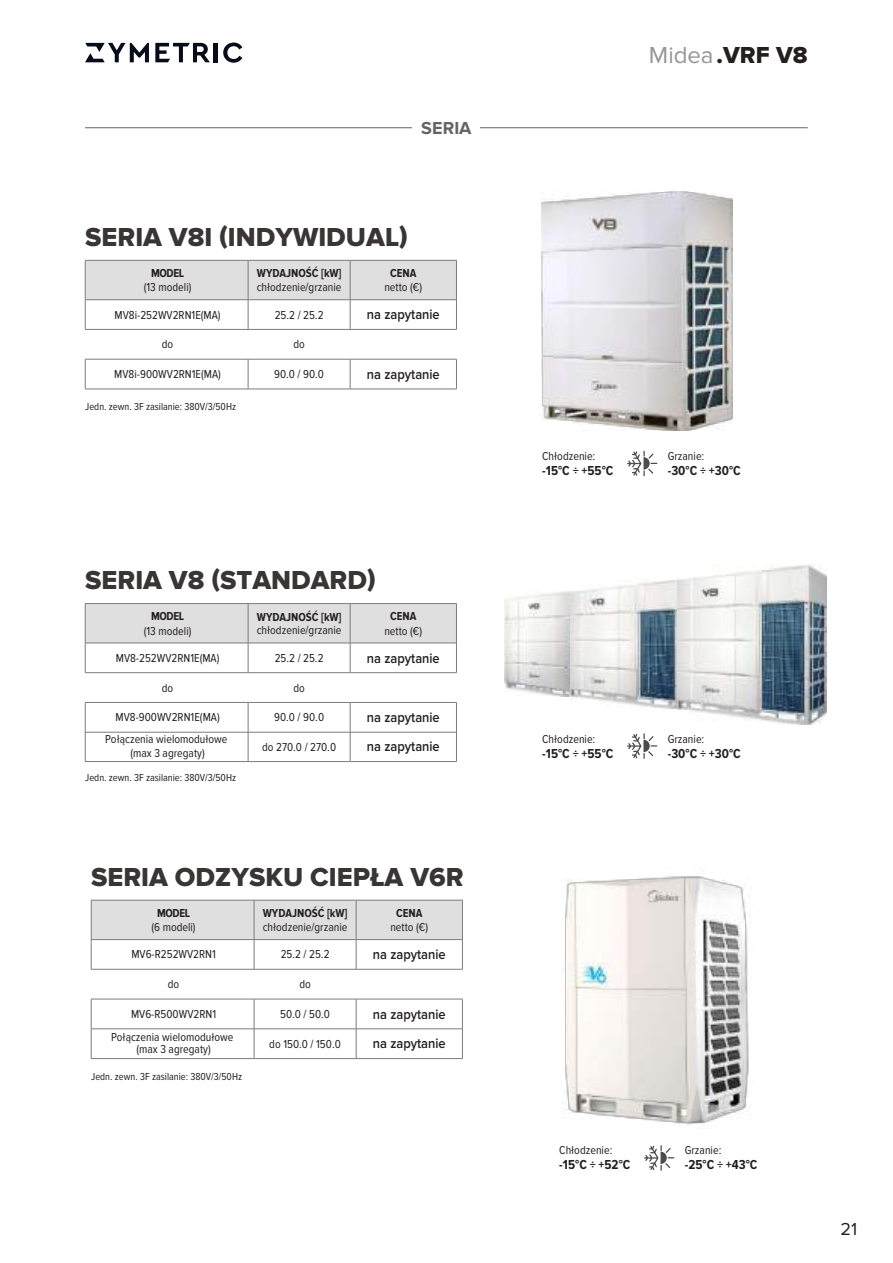
<style>
.page{position:relative;width:893px;height:1263px;background:#fff}
.page>*{position:absolute;margin:0;border:0;box-sizing:border-box;transform-origin:0 0}
.t1{font:27px "Proxima Nova Extrabld";color:#393535}
.t2{font:24px "Proxima Nova Extrabld";color:#241f1f}
.t3{font:700 18px "Proxima Nova";letter-spacing:.005em;color:#656365}
.t4{font:18px "Proxima Nova";color:#241f1f}
.t5{font:600 14.25px "Proxima Nova";color:#241f1f;scale:.9 1}
.t6{font:700 13.5px "Proxima Nova Cond";color:#241f1f}
.t7{font:12px/12px "Proxima Nova Cond";color:#241f1f;text-align:center}
.t8{font:700 12px "Proxima Nova Cond";color:#241f1f}
.t9{font:10.5px "Proxima Nova Cond";color:#241f1f}
.s1{font-family:"Proxima Nova";color:#969698}
</style>
<div class="page">
<img style="left:541px;top:192px;width:191px;height:239px">
<svg style="left:91px;top:900px;width:372px;height:69px"></svg>
<hr style="left:91px;top:969px;width:163px;height:1px;background:#7d7c7e">
<hr style="left:254px;top:969px;width:102px;height:1px;background:#7d7c7e">
<hr style="left:356px;top:969px;width:107px;height:1px;background:#7d7c7e">
<hr style="left:91px;top:999px;width:163px;height:1px;background:#7d7c7e">
<hr style="left:91px;top:999px;width:1px;height:30px;background:#7d7c7e">
<hr style="left:254px;top:999px;width:102px;height:1px;background:#7d7c7e">
<hr style="left:254px;top:999px;width:1px;height:30px;background:#7d7c7e">
<hr style="left:356px;top:999px;width:107px;height:1px;background:#7d7c7e">
<hr style="left:356px;top:999px;width:1px;height:30px;background:#7d7c7e">
<hr style="left:462px;top:999px;width:1px;height:30px;background:#7d7c7e">
<hr style="left:91px;top:1028px;width:163px;height:1px;background:#7d7c7e">
<svg style="left:91px;top:1029px;width:1px;height:29px"></svg>
<hr style="left:254px;top:1028px;width:102px;height:1px;background:#7d7c7e">
<svg style="left:254px;top:1029px;width:1px;height:29px"></svg>
<hr style="left:356px;top:1028px;width:107px;height:1px;background:#7d7c7e">
<svg style="left:356px;top:1029px;width:1px;height:29px"></svg>
<svg style="left:462px;top:1029px;width:1px;height:29px"></svg>
<hr style="left:91px;top:1058px;width:163px;height:1px;background:#7d7c7e">
<hr style="left:254px;top:1058px;width:102px;height:1px;background:#7d7c7e">
<hr style="left:356px;top:1058px;width:107px;height:1px;background:#7d7c7e">
<img style="left:561px;top:871px;width:189px;height:254px">
<svg style="left:644px;top:1145px;width:30px;height:26px"></svg>
<hr style="left:214px;top:43px;width:4px;height:19px;background:#060c19">
<svg style="left:223px;top:43px;width:19px;height:20px"></svg>
<svg style="left:155px;top:43px;width:55px;height:19px"></svg>
<svg style="left:85px;top:43px;width:64px;height:19px"></svg>
<hr style="left:85px;top:127px;width:723px;height:1px;background:#656365">
<div style="left:413px;top:126px;width:67px;height:18px;background:#fff"></div>
<svg style="left:85px;top:260px;width:372px;height:69px"></svg>
<hr style="left:85px;top:329px;width:163px;height:1px;background:#7d7c7e">
<hr style="left:248px;top:329px;width:102px;height:1px;background:#7d7c7e">
<hr style="left:350px;top:329px;width:107px;height:1px;background:#7d7c7e">
<hr style="left:85px;top:359px;width:163px;height:1px;background:#7d7c7e">
<hr style="left:85px;top:359px;width:1px;height:30px;background:#7d7c7e">
<hr style="left:248px;top:359px;width:102px;height:1px;background:#7d7c7e">
<hr style="left:248px;top:359px;width:1px;height:30px;background:#7d7c7e">
<hr style="left:350px;top:359px;width:107px;height:1px;background:#7d7c7e">
<hr style="left:350px;top:359px;width:1px;height:30px;background:#7d7c7e">
<hr style="left:456px;top:359px;width:1px;height:30px;background:#7d7c7e">
<hr style="left:85px;top:389px;width:163px;height:1px;background:#7d7c7e">
<hr style="left:248px;top:389px;width:102px;height:1px;background:#7d7c7e">
<hr style="left:350px;top:389px;width:107px;height:1px;background:#7d7c7e">
<svg style="left:627px;top:451px;width:30px;height:25px"></svg>
<hr style="left:85px;top:603px;width:163px;height:1px;background:#7d7c7e">
<hr style="left:248px;top:603px;width:102px;height:1px;background:#7d7c7e">
<hr style="left:350px;top:603px;width:107px;height:1px;background:#7d7c7e">
<svg style="left:85px;top:604px;width:372px;height:68px"></svg>
<hr style="left:85px;top:672px;width:163px;height:1px;background:#7d7c7e">
<hr style="left:248px;top:672px;width:102px;height:1px;background:#7d7c7e">
<hr style="left:350px;top:672px;width:107px;height:1px;background:#7d7c7e">
<hr style="left:85px;top:702px;width:163px;height:1px;background:#7d7c7e">
<hr style="left:248px;top:702px;width:102px;height:1px;background:#7d7c7e">
<hr style="left:350px;top:702px;width:107px;height:1px;background:#7d7c7e">
<hr style="left:85px;top:732px;width:163px;height:1px;background:#7d7c7e">
<hr style="left:248px;top:732px;width:102px;height:1px;background:#7d7c7e">
<hr style="left:350px;top:732px;width:107px;height:1px;background:#7d7c7e">
<svg style="left:85px;top:703px;width:1px;height:58px"></svg>
<svg style="left:248px;top:703px;width:1px;height:58px"></svg>
<svg style="left:350px;top:703px;width:1px;height:58px"></svg>
<svg style="left:456px;top:703px;width:1px;height:58px"></svg>
<hr style="left:85px;top:761px;width:163px;height:1px;background:#7d7c7e">
<hr style="left:248px;top:761px;width:102px;height:1px;background:#7d7c7e">
<hr style="left:350px;top:761px;width:107px;height:1px;background:#7d7c7e">
<svg style="left:627px;top:733px;width:30px;height:26px"></svg>
<img style="left:504px;top:591px;width:66px;height:105px">
<img style="left:570px;top:579px;width:107px;height:129px">
<img style="left:677px;top:565px;width:149px;height:159px">
<h3 class="t3" style="left:421px;top:118px;width:52px">SERIA</h3>
<h1 class="t1" style="left:85px;top:225px;width:324px">SERIA V8I (INDYWIDUAL)</h1>
<p class="t8" style="left:151px;top:266px;width:35px">MODEL</p>
<p class="t7" style="left:144px;top:282px;width:49px">(13 modeli)</p>
<p class="t8" style="left:257px;top:267px;width:86px">WYDAJNOŚĆ [kW]</p>
<p class="t7" style="left:257px;top:281px;width:86px">chłodzenie/grzanie</p>
<p class="t8" style="left:390px;top:266px;width:28px">CENA</p>
<p class="t7" style="left:384px;top:281px;width:39px">netto (€)</p>
<p class="t7" style="left:115px;top:309px;width:108px">MV8i-252WV2RN1E(MA)</p>
<p class="t7" style="left:275px;top:309px;width:50px">25.2 / 25.2</p>
<p class="t5" style="left:367px;top:308px;width:82px">na zapytanie</p>
<p class="t7" style="left:162px;top:339px;width:13px">do</p>
<p class="t7" style="left:293px;top:339px;width:13px">do</p>
<p class="t7" style="left:114px;top:368px;width:108px">MV8i-900WV2RN1E(MA)</p>
<p class="t7" style="left:274px;top:368px;width:51px">90.0 / 90.0</p>
<p class="t5" style="left:367px;top:368px;width:82px">na zapytanie</p>
<p class="t9" style="left:85px;top:401px;width:152px">Jedn. zewn. 3F zasilanie: 380V/3/50Hz</p>
<h1 class="t1" style="left:85px;top:568px;width:292px">SERIA V8 (STANDARD)</h1>
<p class="t8" style="left:151px;top:609px;width:35px">MODEL</p>
<p class="t7" style="left:144px;top:625px;width:49px">(13 modeli)</p>
<p class="t8" style="left:257px;top:610px;width:86px">WYDAJNOŚĆ [kW]</p>
<p class="t7" style="left:257px;top:624px;width:86px">chłodzenie/grzanie</p>
<p class="t8" style="left:390px;top:609px;width:28px">CENA</p>
<p class="t7" style="left:384px;top:625px;width:39px">netto (€)</p>
<p class="t7" style="left:116px;top:652px;width:105px">MV8-252WV2RN1E(MA)</p>
<p class="t7" style="left:275px;top:652px;width:50px">25.2 / 25.2</p>
<p class="t5" style="left:367px;top:651px;width:82px">na zapytanie</p>
<p class="t7" style="left:162px;top:682px;width:13px">do</p>
<p class="t7" style="left:293px;top:682px;width:13px">do</p>
<p class="t7" style="left:116px;top:712px;width:106px">MV8-900WV2RN1E(MA)</p>
<p class="t7" style="left:274px;top:712px;width:51px">90.0 / 90.0</p>
<p class="t5" style="left:367px;top:711px;width:82px">na zapytanie</p>
<p class="t7" style="left:105px;top:733px;width:124px;line-height:13.5px">Połączenia wielomodułowe (max 3 agregaty)</p>
<p class="t7" style="left:262px;top:741px;width:76px">do 270.0 / 270.0</p>
<p class="t5" style="left:367px;top:740px;width:82px">na zapytanie</p>
<p class="t9" style="left:85px;top:771px;width:152px">Jedn. zewn. 3F zasilanie: 380V/3/50Hz</p>
<h1 class="t1" style="left:91px;top:864px;width:374px">SERIA ODZYSKU CIEPŁA V6R</h1>
<p class="t8" style="left:157px;top:906px;width:35px">MODEL</p>
<p class="t7" style="left:151px;top:921px;width:46px">(6 modeli)</p>
<p class="t8" style="left:263px;top:906px;width:86px">WYDAJNOŚĆ [kW]</p>
<p class="t7" style="left:263px;top:921px;width:86px">chłodzenie/grzanie</p>
<p class="t8" style="left:396px;top:906px;width:28px">CENA</p>
<p class="t7" style="left:390px;top:921px;width:39px">netto (€)</p>
<p class="t7" style="left:131px;top:949px;width:86px">MV6-R252WV2RN1</p>
<p class="t7" style="left:281px;top:949px;width:50px">25.2 / 25.2</p>
<p class="t5" style="left:373px;top:948px;width:82px">na zapytanie</p>
<p class="t7" style="left:168px;top:978px;width:13px">do</p>
<p class="t7" style="left:299px;top:978px;width:13px">do</p>
<p class="t7" style="left:131px;top:1008px;width:87px">MV6-R500WV2RN1</p>
<p class="t7" style="left:280px;top:1008px;width:51px">50.0 / 50.0</p>
<p class="t5" style="left:373px;top:1007px;width:82px">na zapytanie</p>
<p class="t7" style="left:111px;top:1031px;width:124px">Połączenia wielomodułowe (max 3 agregaty)</p>
<p class="t7" style="left:269px;top:1038px;width:73px">do 150.0 / 150.0</p>
<p class="t5" style="left:373px;top:1037px;width:82px">na zapytanie</p>
<p class="t9" style="left:91px;top:1070px;width:152px">Jedn. zewn. 3F zasilanie: 380V/3/50Hz</p>
<h2 class="t2" style="left:649px;top:44px;width:160px"><span class="s1">Midea</span>.VRF V8</h2>
<p class="t7" style="left:542px;top:450px;width:55px">Chłodzenie:</p>
<p class="t6" style="left:542px;top:463px;width:73px">-15°C ÷ +55°C</p>
<p class="t7" style="left:668px;top:450px;width:38px">Grzanie:</p>
<p class="t6" style="left:668px;top:463px;width:75px">-30°C ÷ +30°C</p>
<p class="t7" style="left:542px;top:733px;width:55px">Chłodzenie:</p>
<p class="t6" style="left:542px;top:745px;width:73px">-15°C ÷ +55°C</p>
<p class="t7" style="left:668px;top:733px;width:38px">Grzanie:</p>
<p class="t6" style="left:668px;top:745px;width:75px">-30°C ÷ +30°C</p>
<p class="t7" style="left:559px;top:1145px;width:55px">Chłodzenie:</p>
<p class="t6" style="left:559px;top:1157px;width:73px">-15°C ÷ +52°C</p>
<p class="t7" style="left:685px;top:1145px;width:38px">Grzanie:</p>
<p class="t6" style="left:685px;top:1157px;width:74px">-25°C ÷ +43°C</p>
<h3 class="t4" style="left:841px;top:1218px;width:18px">21</h3>
</div>
